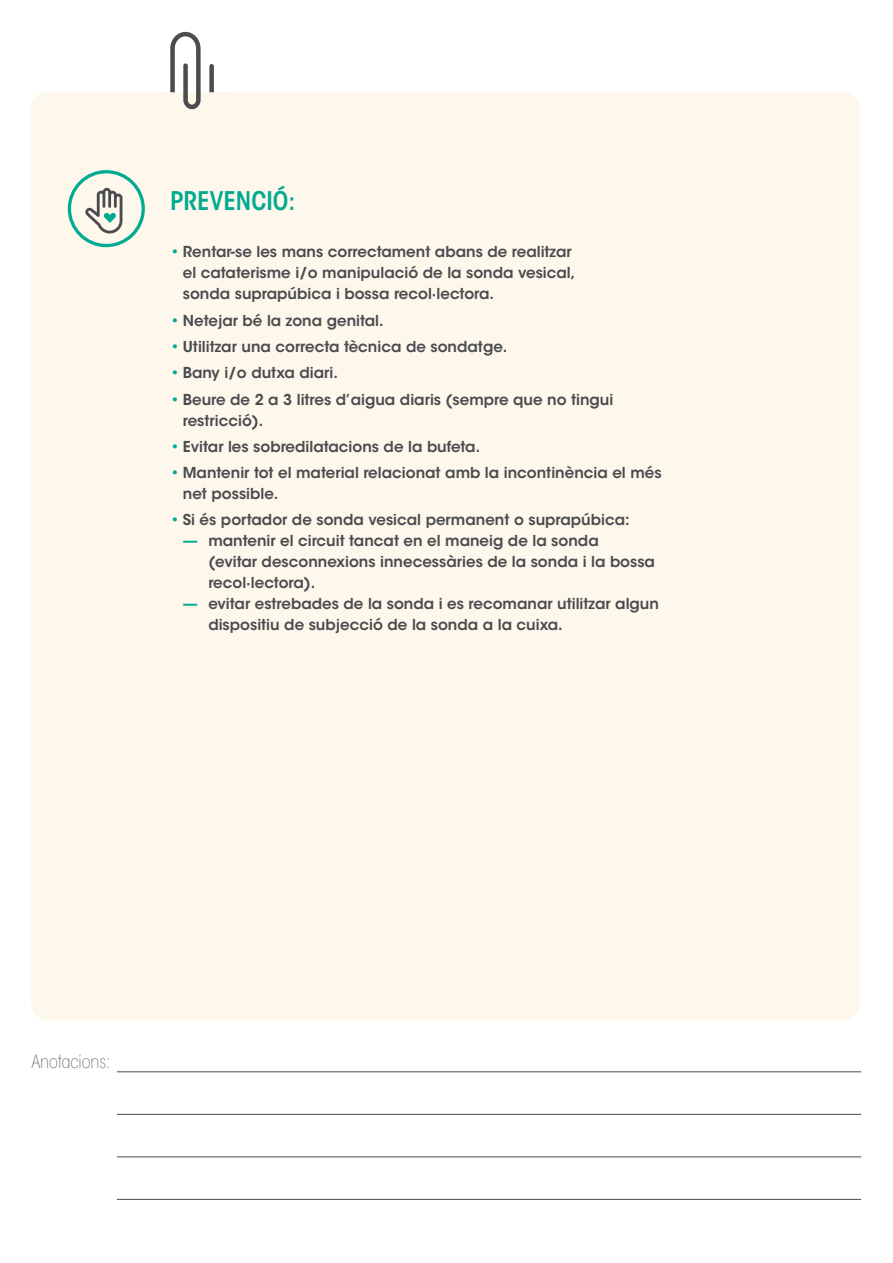
<style>
.page{position:relative;width:893px;height:1263px;background:#fff}
.page>*{position:absolute;margin:0;border:0;box-sizing:border-box;transform-origin:0 0}
.t1{font:600 condensed 25.5px "ITC Avant Garde Std";color:#00ab91}
.t2{font:200 condensed 18px "ITC Avant Garde Std";color:#4a4c4f}
.t3{font:600 15px/21px "ITC Avant Garde Std";color:#494b4e}
.s1{color:#00ab91}
</style>
<div class="page">
<div style="left:31px;top:92px;width:829px;height:929px;background:#fef7ec"></div>
<svg style="left:157px;top:31px;width:71px;height:118px"></svg>
<hr style="left:117px;top:1071px;width:744px;height:1px;background:#4a4c4f">
<hr style="left:117px;top:1114px;width:744px;height:1px;background:#4a4c4f">
<hr style="left:117px;top:1156px;width:744px;height:1px;background:#4a4c4f">
<hr style="left:117px;top:1199px;width:744px;height:1px;background:#4a4c4f">
<svg style="left:69px;top:172px;width:74px;height:74px;background:#e2ede1"></svg>
<div style="left:68px;top:170px;width:77px;height:77px;border:3px solid #00ab91;border-radius:50%"></div>
<svg style="left:85px;top:188px;width:37px;height:45px;background:#bdc0b9"></svg>
<h1 class="t1" style="left:170px;top:185px;width:127px">PREVENCIÓ:</h1>
<p class="t3" style="left:183px;top:241px;width:394px;text-indent:-13px"><span class="s1">•</span> Rentar-se les mans correctament abans de realitzar el cataterisme i/o manipulació de la sonda vesical, sonda suprapúbica i bossa recol·lectora.</p>
<p class="t3" style="left:170px;top:310px;width:215px"><span class="s1">•</span> Netejar bé la zona genital.</p>
<p class="t3" style="left:170px;top:336px;width:339px"><span class="s1">•</span> Utilitzar una correcta tècnica de sondatge.</p>
<p class="t3" style="left:170px;top:362px;width:169px"><span class="s1">•</span> Bany i/o dutxa diari.</p>
<p class="t3" style="left:183px;top:388px;width:432px;text-indent:-13px"><span class="s1">•</span> Beure de 2 a 3 litres d’aigua diaris (sempre que no tingui restricció).</p>
<p class="t3" style="left:170px;top:436px;width:312px"><span class="s1">•</span> Evitar les sobredilatacions de la bufeta.</p>
<p class="t3" style="left:183px;top:462px;width:480px;text-indent:-13px"><span class="s1">•</span> Mantenir tot el material relacionat amb la incontinència el més net possible.</p>
<p class="t3" style="left:170px;top:509px;width:461px"><span class="s1">•</span> Si és portador de sonda vesical permanent o suprapúbica:</p>
<p class="t3" style="left:208px;top:530px;width:448px;text-indent:-26px"><span class="s1">—</span> mantenir el circuit tancat en el maneig de la sonda<br>(evitar desconnexions innecessàries de la sonda i la bossa recol·lectora).</p>
<p class="t3" style="left:208px;top:593px;width:452px;text-indent:-26px"><span class="s1">—</span> evitar estrebades de la sonda i es recomanar utilitzar algun dispositiu de subjecció de la sonda a la cuixa.</p>
<p class="t2" style="left:32px;top:1051px;width:80px">Anotacions:</p>
</div>
